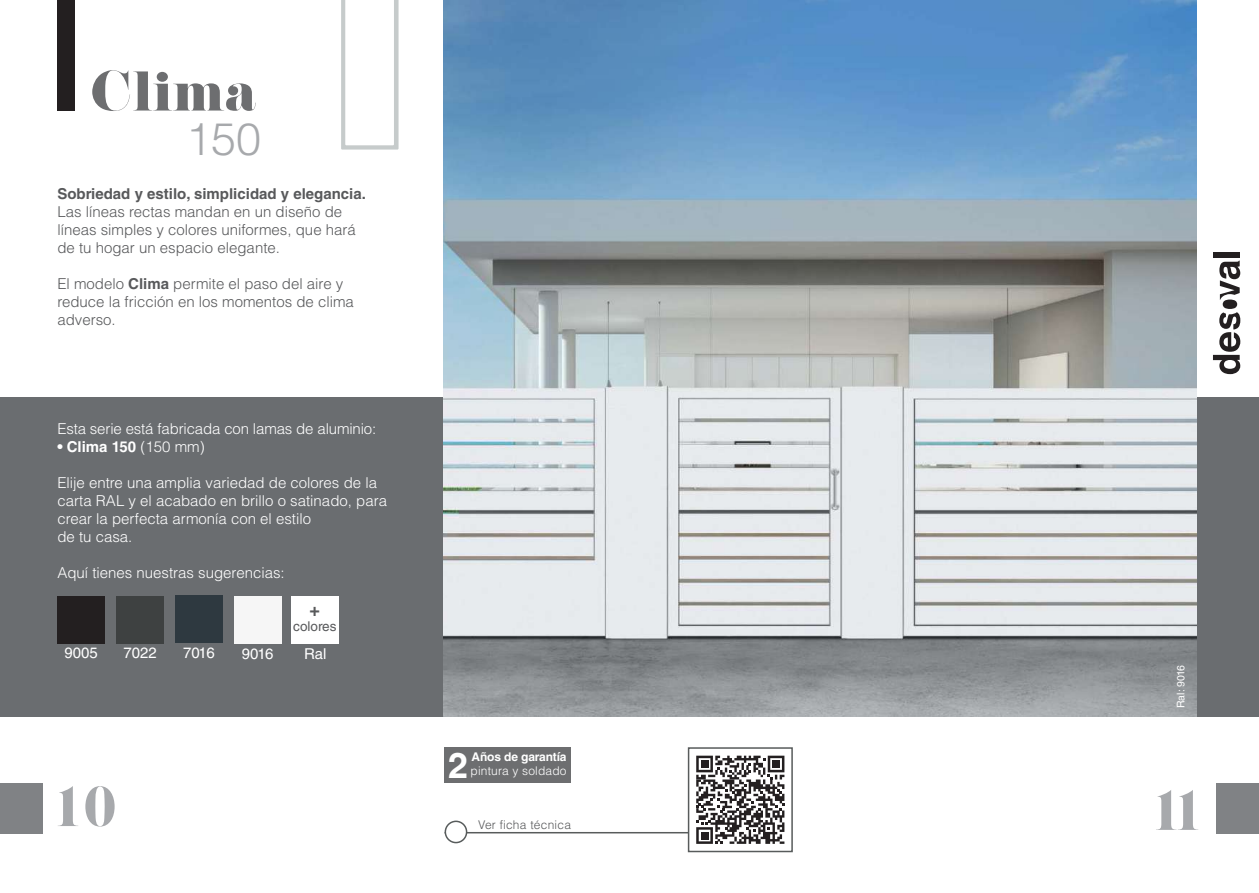
<style>
.page{position:relative;width:1259px;height:893px;background:#fff}
.page>*{position:absolute;margin:0;border:0;box-sizing:border-box;transform-origin:0 0}
.t1{font:54px "Pistilli";color:#a7a9ac}
.t2{font:51px "Pistilli";color:#6d6e70}
.t3{font:300 45px "Helvetica LT Std";color:#a7a9ac}
.t4{font:700 36px "Helvetica LT";color:#fff}
.t5{font:700 18px "Helvetica LT Std";color:#58595b}
.t6{font:300 15px/18px "Helvetica LT Std";color:#fff}
.t7{font:300 15px/18px "Helvetica LT Std";color:#58595b}
.t8{font:700 15px "Helvetica LT Std";color:#58595b}
.t9{font:15px "Helvetica LT Std";color:#fff}
.t10{font:700 15px "Helvetica LT Std";color:#fff}
.t11{font:13.5px "Helvetica LT Std";color:#58595b}
.t12{font:300 12px "Helvetica LT Std";letter-spacing:.015em;color:#fff}
.t13{font:300 12px "Helvetica LT Std";letter-spacing:.02em;color:#58595b}
.t14{font:700 12px "Helvetica LT Std";letter-spacing:-.01em;color:#fff}
.t15{font:10.5px "Helvetica LT Std";letter-spacing:-.01em;color:#fff}
.s1{font-weight:700}
.s2{font-weight:300}
</style>
<div class="page">
<div style="left:0;top:783px;width:43px;height:50px;background:#808285"></div>
<div style="left:1216px;top:783px;width:43px;height:50px;background:#808285"></div>
<div style="left:0;top:397px;width:1259px;height:319px;background:#6a6d70"></div>
<img style="left:443px;top:0;width:753px;height:716px">
<div style="left:57px;top:0;width:17px;height:111px;background:#231f20"></div>
<div style="left:444px;top:747px;width:127px;height:36px;background:#6d6e70"></div>
<hr style="left:444px;top:832px;width:251px;height:1px;background:#585c5c">
<div style="left:445px;top:821px;width:21px;height:22px;background:#fff;border-radius:50%"></div>
<div style="left:444px;top:821px;width:23px;height:22px;border:2px solid #585c5c;border-radius:50%"></div>
<div style="left:688px;top:748px;width:104px;height:103px;background:#fff"></div>
<div style="left:688px;top:747px;width:105px;height:105px;border:2px solid #585c5c"></div>
<div style="left:1213px;top:252px;width:26px;height:5px;background:#231f20"></div>
<svg style="left:1213px;top:261px;width:27px;height:113px"></svg>
<svg style="left:341px;top:0;width:57px;height:150px"></svg>
<div style="left:175px;top:596px;width:47px;height:47px;background:#2e3940"></div>
<div style="left:116px;top:596px;width:48px;height:47px;background:#3e4141"></div>
<div style="left:58px;top:596px;width:47px;height:47px;background:#231f20"></div>
<div style="left:291px;top:596px;width:47px;height:48px;background:#fff"></div>
<div style="left:234px;top:596px;width:47px;height:47px;background:#f6f6f6"></div>
<svg style="left:696px;top:756px;width:88px;height:88px"></svg>
<div style="left:701px;top:760px;width:7px;height:8px;background:#231f20"></div>
<div style="left:772px;top:760px;width:7px;height:8px;background:#231f20"></div>
<div style="left:701px;top:832px;width:7px;height:7px;background:#231f20"></div>
<h2 class="t2" style="left:90px;top:63px;width:168px">Clima</h2>
<h3 class="t3" style="left:186px;top:123px;width:77px">150</h3>
<p class="t8" style="left:57px;top:188px;width:310px">Sobriedad y estilo, simplicidad y elegancia.</p>
<p class="t7" style="left:57px;top:204px;width:300px">Las líneas rectas mandan en un diseño de líneas simples y colores uniformes, que hará de tu hogar un espacio elegante.</p>
<p class="t7" style="left:57px;top:276px;width:298px">El modelo <span class="s1">Clima</span> permite el paso del aire y reduce la fricción en los momentos de clima adverso.</p>
<p class="t6" style="left:57px;top:422px;width:320px">Esta serie está fabricada con lamas de aluminio:</p>
<p class="t10" style="left:57px;top:442px;width:149px">• Clima 150 <span class="s2">(150 mm)</span></p>
<p class="t6" style="left:57px;top:476px;width:331px">Elije entre una amplia variedad de colores de la carta RAL y el acabado en brillo o satinado, para crear la perfecta armonía con el estilo<br>de tu casa.</p>
<p class="t6" style="left:57px;top:566px;width:229px">Aquí tienes nuestras sugerencias:</p>
<p class="t5" style="left:310px;top:603px;width:12px">+</p>
<p class="t11" style="left:293px;top:621px;width:45px">colores</p>
<p class="t9" style="left:65px;top:647px;width:35px">9005</p>
<p class="t9" style="left:123px;top:647px;width:35px">7022</p>
<p class="t9" style="left:183px;top:647px;width:33px">7016</p>
<p class="t9" style="left:304px;top:648px;width:24px">Ral</p>
<p class="t9" style="left:242px;top:648px;width:33px">9016</p>
<h3 class="t4" style="left:448px;top:743px;width:22px">2</h3>
<p class="t14" style="left:471px;top:752px;width:96px">Años de garantía</p>
<p class="t12" style="left:470px;top:766px;width:98px">pintura y soldado</p>
<p class="t15" style="left:1177px;top:708px;width:45px;rotate:-90deg">Ral: 9016</p>
<h1 class="t1" style="left:51px;top:776px;width:67px">10</h1>
<h1 class="t1" style="left:1149px;top:780px;width:57px">11</h1>
<p class="t13" style="left:478px;top:821px;width:94px">Ver ficha técnica</p>
</div>
